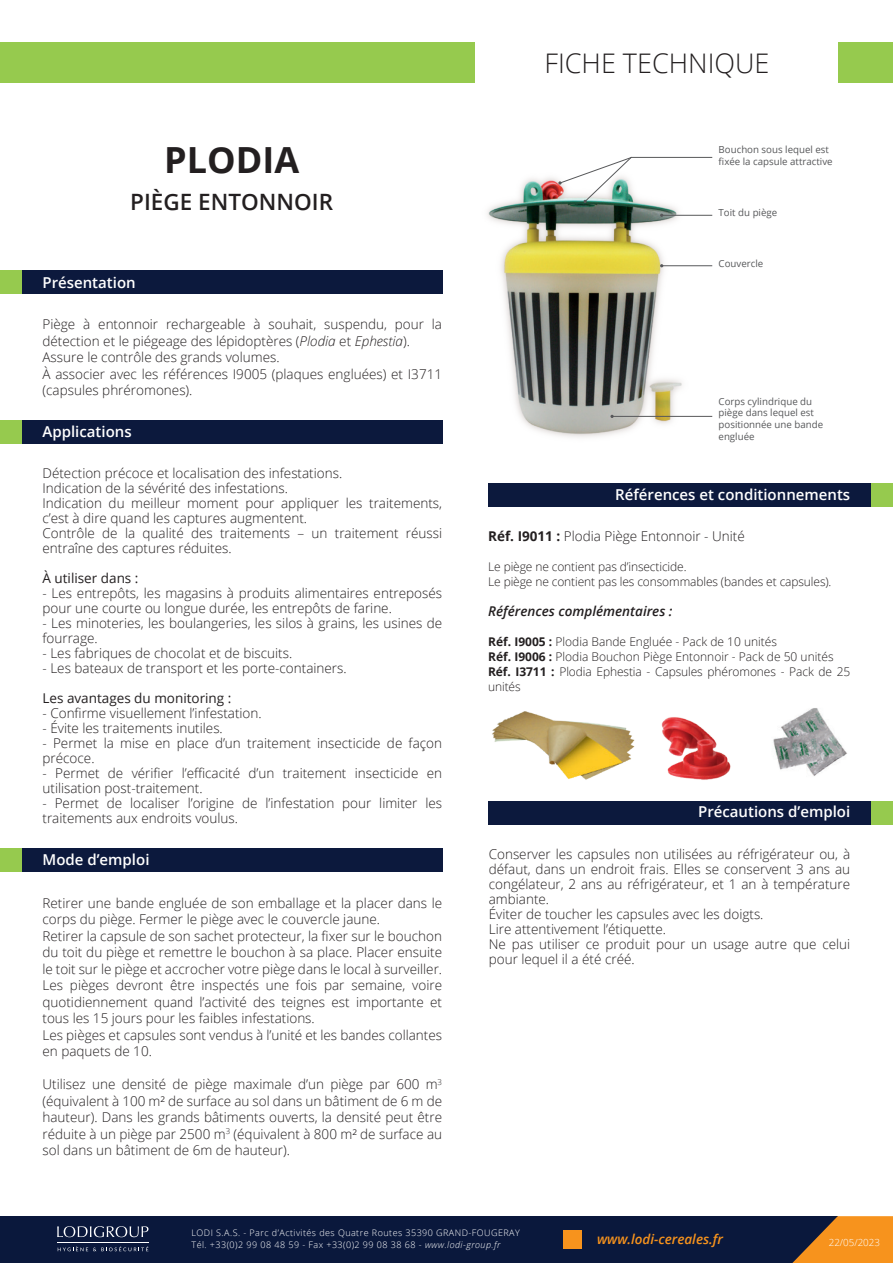
<style>
.page{position:relative;width:893px;height:1263px;background:#fff}
.page>*{position:absolute;margin:0;border:0;box-sizing:border-box;transform-origin:0 0}
.t1{font:700 36px "Open Sans";color:#231f20}
.t2{font:300 27px "Open Sans";color:#231f20}
.t3{font:600 22.5px "Open Sans";color:#231f20}
.t4{font:600 15px "Open Sans";color:#fff}
.t5{font:300 13.5px/16.5px "Open Sans";color:#231f20}
.t6{font:13.5px "Open Sans";color:#231f20}
.t7{font:italic 600 13.5px "Open Sans";color:#231f20}
.t8{font:italic 600 13.5px "Open Sans";color:#f7931d}
.t9{font:300 12px/15px "Open Sans";letter-spacing:-.01em;color:#231f20}
.t10{font:9.75px/11.7px "Open Sans";color:#57585a}
.t11{font:300 9.75px "Open Sans";color:#fff}
.t12{font:300 9px/12px "Open Sans";letter-spacing:.05em;color:#fff}
.s1{font-style:italic}
.s2{font-weight:700}
</style>
<div class="page">
<div style="left:0;top:271px;width:442px;height:23px;background:#0c193d"></div>
<div style="left:0;top:42px;width:475px;height:41px;background:#96ca4e"></div>
<div style="left:839px;top:42px;width:54px;height:41px;background:#96ca4e"></div>
<div style="left:488px;top:483px;width:405px;height:24px;background:#0c193d"></div>
<div style="left:872px;top:483px;width:21px;height:24px;background:#96ca4e"></div>
<div style="left:0;top:271px;width:21px;height:23px;background:#96ca4e"></div>
<div style="left:0;top:420px;width:442px;height:24px;background:#0c193d"></div>
<div style="left:0;top:420px;width:21px;height:24px;background:#96ca4e"></div>
<div style="left:488px;top:801px;width:405px;height:23px;background:#0c193d"></div>
<div style="left:872px;top:801px;width:21px;height:23px;background:#96ca4e"></div>
<div style="left:0;top:848px;width:442px;height:23px;background:#0c193d"></div>
<div style="left:0;top:848px;width:21px;height:23px;background:#96ca4e"></div>
<img style="left:492px;top:711px;width:143px;height:69px">
<img style="left:661px;top:717px;width:70px;height:63px">
<img style="left:773px;top:708px;width:74px;height:68px">
<img style="left:487px;top:156px;width:206px;height:282px">
<svg style="left:558px;top:156px;width:75px;height:47px"></svg>
<hr style="left:631px;top:157px;width:81px;height:1px;background:#57585a">
<hr style="left:662px;top:215px;width:50px;height:1px;background:#57585a">
<hr style="left:662px;top:265px;width:50px;height:1px;background:#57585a">
<hr style="left:612px;top:416px;width:100px;height:1px;background:#57585a">
<div style="left:0;top:1216px;width:838px;height:47px;background:#0a183c"></div>
<svg style="left:792px;top:1216px;width:101px;height:47px"></svg>
<svg style="left:57px;top:1226px;width:91px;height:11px"></svg>
<svg style="left:58px;top:1246px;width:90px;height:5px"></svg>
<hr style="left:57px;top:1242px;width:91px;height:1px;background:#fff">
<div style="left:563px;top:1230px;width:19px;height:19px;background:#f7931d"></div>
<h1 class="t1" style="left:164px;top:134px;width:137px">PLODIA</h1>
<h3 class="t3" style="left:130px;top:186px;width:204px">PIÈGE ENTONNOIR</h3>
<p class="t4" style="left:43px;top:272px;width:95px">Présentation</p>
<p class="t5" style="left:43px;top:316px;width:401px">Piège à entonnoir rechargeable à souhait, suspendu, pour la détection et le piégeage des lépidoptères (<span class="s1">Plodia</span> et <span class="s1">Ephestia</span>).<br>Assure le contrôle des grands volumes.<br>À associer avec les références I9005 (plaques engluées) et I3711 (capsules phréromones).</p>
<p class="t4" style="left:43px;top:422px;width:91px">Applications</p>
<p class="t5" style="left:43px;top:466px;width:401px;line-height:15px">Détection précoce et localisation des infestations.<br>Indication de la sévérité des infestations.<br>Indication du meilleur moment pour appliquer les traitements, c’est à dire quand les captures augmentent.<br>Contrôle de la qualité des traitements – un traitement réussi entraîne des captures réduites.</p>
<p class="t6" style="left:43px;top:569px;width:97px">À utiliser dans :</p>
<p class="t5" style="left:43px;top:586px;width:401px;line-height:15px">- Les entrepôts, les magasins à produits alimentaires entreposés pour une courte ou longue durée, les entrepôts de farine.</p>
<p class="t5" style="left:43px;top:616px;width:401px;line-height:15px">- Les minoteries, les boulangeries, les silos à grains, les usines de fourrage.</p>
<p class="t5" style="left:43px;top:645px;width:251px">- Les fabriques de chocolat et de biscuits.</p>
<p class="t5" style="left:43px;top:660px;width:306px">- Les bateaux de transport et les porte-containers.</p>
<p class="t6" style="left:43px;top:689px;width:190px">Les avantages du monitoring :</p>
<p class="t5" style="left:43px;top:705px;width:221px">- Confirme visuellement l’infestation.</p>
<p class="t5" style="left:43px;top:720px;width:182px">- Évite les traitements inutiles.</p>
<p class="t5" style="left:43px;top:736px;width:401px;line-height:15px">- Permet la mise en place d’un traitement insecticide de façon précoce.</p>
<p class="t5" style="left:43px;top:766px;width:401px;line-height:15px">- Permet de vérifier l’efficacité d’un traitement insecticide en utilisation post-traitement.</p>
<p class="t5" style="left:43px;top:796px;width:401px;line-height:15px">- Permet de localiser l’origine de l’infestation pour limiter les traitements aux endroits voulus.</p>
<p class="t4" style="left:43px;top:849px;width:108px">Mode d’emploi</p>
<p class="t5" style="left:43px;top:894px;width:401px">Retirer une bande engluée de son emballage et la placer dans le corps du piège. Fermer le piège avec le couvercle jaune.<br>Retirer la capsule de son sachet protecteur, la fixer sur le bouchon du toit du piège et remettre le bouchon à sa place. Placer ensuite le toit sur le piège et accrocher votre piège dans le local à surveiller.<br>Les pièges devront être inspectés une fois par semaine, voire quotidiennement quand l’activité des teignes est importante et tous les 15 jours pour les faibles infestations.<br>Les pièges et capsules sont vendus à l’unité et les bandes collantes en paquets de 10.</p>
<p class="t5" style="left:43px;top:1075px;width:401px;text-align:justify">Utilisez une densité de piège maximale d’un piège par 600 m<sup>3 </sup>(équivalent à 100 m² de surface au sol dans un bâtiment de 6 m de hauteur). Dans les grands bâtiments ouverts, la densité peut être réduite à un piège par 2500 m<sup>3</sup> (équivalent à 800 m² de surface au sol dans un bâtiment de 6m de hauteur).</p>
<h2 class="t2" style="left:544px;top:45px;width:226px">FICHE TECHNIQUE</h2>
<p class="t10" style="left:719px;top:144px;width:116px">Bouchon sous lequel est fixée la capsule attractive</p>
<p class="t10" style="left:719px;top:206px;width:60px">Toit du piège</p>
<p class="t10" style="left:719px;top:257px;width:46px">Couvercle</p>
<p class="t10" style="left:719px;top:395px;width:106px">Corps cylindrique du piège dans lequel est positionnée une bande engluée</p>
<p class="t4" style="left:615px;top:484px;width:236px">Références et conditionnements</p>
<p class="t5" style="left:488px;top:527px;width:258px"><span class="s2">Réf. I9011 :</span> Plodia Piège Entonnoir - Unité</p>
<p class="t9" style="left:488px;top:559px;width:345px">Le piège ne contient pas d’insecticide.<br>Le piège ne contient pas les consommables (bandes et capsules).</p>
<p class="t7" style="left:488px;top:602px;width:186px">Références complémentaires :</p>
<p class="t9" style="left:488px;top:634px;width:364px"><span class="s2">Réf. I9005 :</span> Plodia Bande Engluée - Pack de 10 unités<br><span class="s2">Réf. I9006 :</span> Plodia Bouchon Piège Entonnoir - Pack de 50 unités <span class="s2">Réf. I3711 :</span> Plodia Ephestia - Capsules phéromones - Pack de 25 unités</p>
<p class="t4" style="left:698px;top:801px;width:154px">Précautions d’emploi</p>
<p class="t5" style="left:489px;top:847px;width:363px;line-height:15px">Conserver les capsules non utilisées au réfrigérateur ou, à défaut, dans un endroit frais. Elles se conservent 3 ans au congélateur, 2 ans au réfrigérateur, et 1 an à température ambiante.<br>Éviter de toucher les capsules avec les doigts.<br>Lire attentivement l’étiquette.<br>Ne pas utiliser ce produit pour un usage autre que celui pour lequel il a été créé.</p>
<p class="t12" style="left:192px;top:1227px;width:330px">LODI S.A.S. - Parc d’Activités des Quatre Routes 35390 GRAND-FOUGERAY<br>Tél. +33(0)2 99 08 48 59 - Fax +33(0)2 99 08 38 68 - <span class="s1">www.lodi-group.fr</span></p>
<p class="t8" style="left:597px;top:1230px;width:127px">www.lodi-cereales.fr</p>
<p class="t11" style="left:829px;top:1236px;width:53px">22/05/2023</p>
</div>
